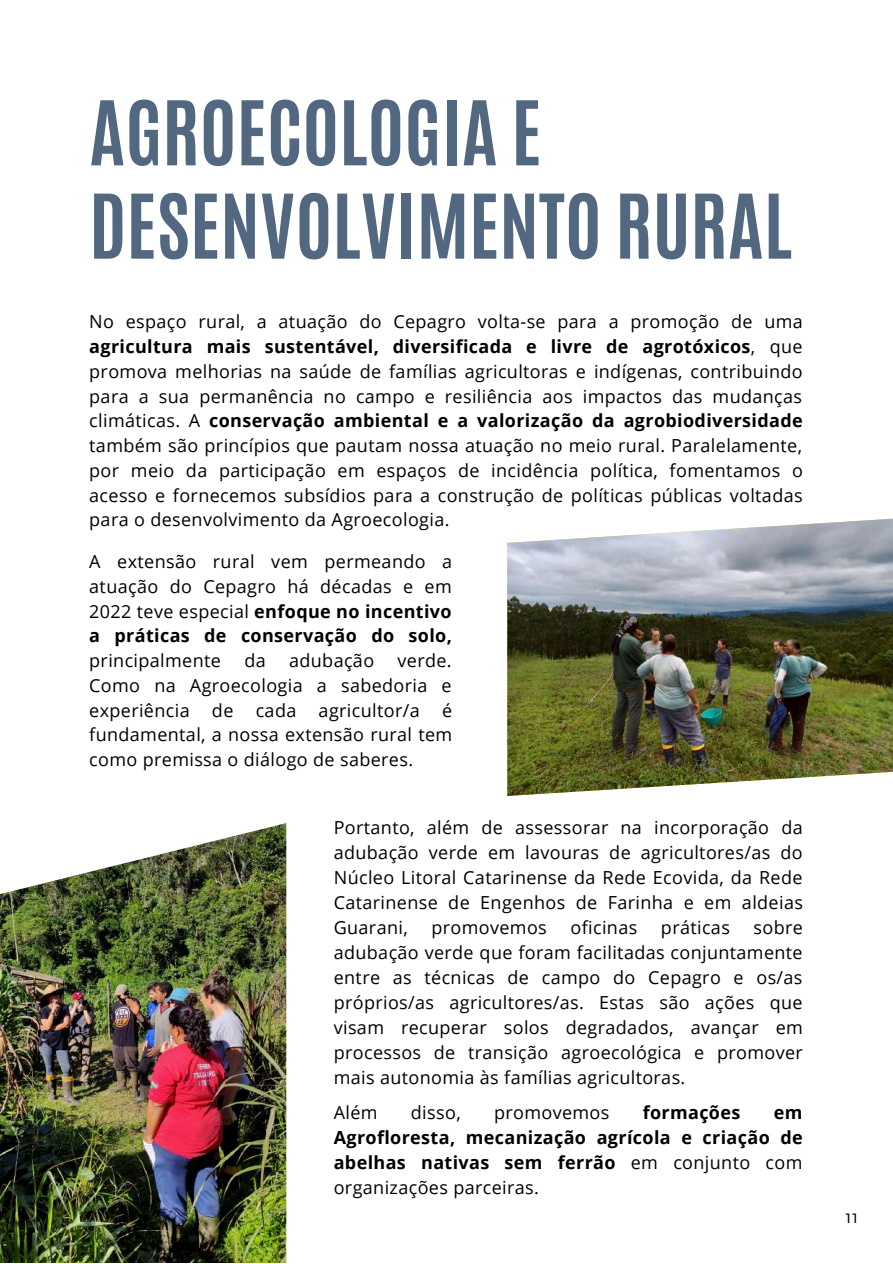
<style>
.page{position:relative;width:893px;height:1264px;background:#fff}
.page>*{position:absolute;margin:0;border:0;box-sizing:border-box;transform-origin:0 0}
.t1{font:700 75.75px/93.3px "Antonio";color:#526780}
.t2{font:18px/24.8px "Open Sans";letter-spacing:.02em;color:#000;text-align:justify}
.t3{font:700 18px/25px "Open Sans";letter-spacing:.02em;color:#000;text-align:justify}
.t4{font:500 13.5px "Montserrat";color:#000}
.s1{font-weight:700}
.s2{font-weight:400}
</style>
<div class="page">
<img style="left:507px;top:518px;width:385px;height:278px">
<img style="left:0;top:823px;width:287px;height:439px">
<h1 class="t1" style="left:89px;top:87px;width:704px">AGROECOLOGIA E<br>DESENVOLVIMENTO RURAL</h1>
<p class="t2" style="left:89px;top:309px;width:715px">No espaço rural, a atuação do Cepagro volta-se para a promoção de uma <span class="s1">agricultura mais sustentável, diversificada e livre de agrotóxicos</span>, que promova melhorias na saúde de famílias agricultoras e indígenas, contribuindo para a sua permanência no campo e resiliência aos impactos das mudanças climáticas. A <span class="s1">conservação ambiental e a valorização da agrobiodiversidade </span>também são princípios que pautam nossa atuação no meio rural. Paralelamente, por meio da participação em espaços de incidência política, fomentamos o acesso e fornecemos subsídios para a construção de políticas públicas voltadas para o desenvolvimento da Agroecologia.</p>
<p class="t2" style="left:89px;top:548px;width:364px">A extensão rural vem permeando a atuação do Cepagro há décadas e em 2022 teve especial <span class="s1">enfoque no incentivo a práticas de conservação do solo,</span></p>
<p class="t2" style="left:89px;top:647px;width:133px">principalmente</p>
<p class="t2" style="left:244px;top:647px;width:23px">da</p>
<p class="t2" style="left:289px;top:647px;width:87px">adubação</p>
<p class="t2" style="left:89px;top:647px;width:364px;text-indent:308px">verde.<br>Como na Agroecologia a sabedoria e experiência de cada agricultor/a é fundamental, a nossa extensão rural tem como premissa o diálogo de saberes.</p>
<p class="t2" style="left:334px;top:814px;width:470px">Portanto, além de assessorar na incorporação da adubação verde em lavouras de agricultores/as do Núcleo Litoral Catarinense da Rede Ecovida, da Rede Catarinense de Engenhos de Farinha e em aldeias Guarani,</p>
<p class="t2" style="left:431px;top:914px;width:117px">promovemos</p>
<p class="t2" style="left:570px;top:914px;width:68px">oficinas</p>
<p class="t2" style="left:661px;top:914px;width:70px">práticas</p>
<p class="t2" style="left:334px;top:914px;width:470px;text-indent:420px">sobre adubação verde que foram facilitadas conjuntamente entre as técnicas de campo do Cepagro e os/as próprios/as agricultores/as. Estas são ações que visam recuperar solos degradados, avançar em processos de transição agroecológica e promover mais autonomia às famílias agricultoras.</p>
<p class="t2" style="left:334px;top:1099px;width:45px">Além</p>
<p class="t2" style="left:411px;top:1099px;width:51px">disso,</p>
<p class="t2" style="left:494px;top:1099px;width:117px">promovemos</p>
<p class="t3" style="left:642px;top:1099px;width:99px">formações</p>
<p class="t3" style="left:334px;top:1099px;width:470px;text-indent:440px">em Agrofloresta, mecanização agrícola e criação de abelhas nativas sem ferrão <span class="s2">em conjunto com organizações parceiras.</span></p>
<p class="t4" style="left:845px;top:1209px;width:13px">11</p>
</div>
